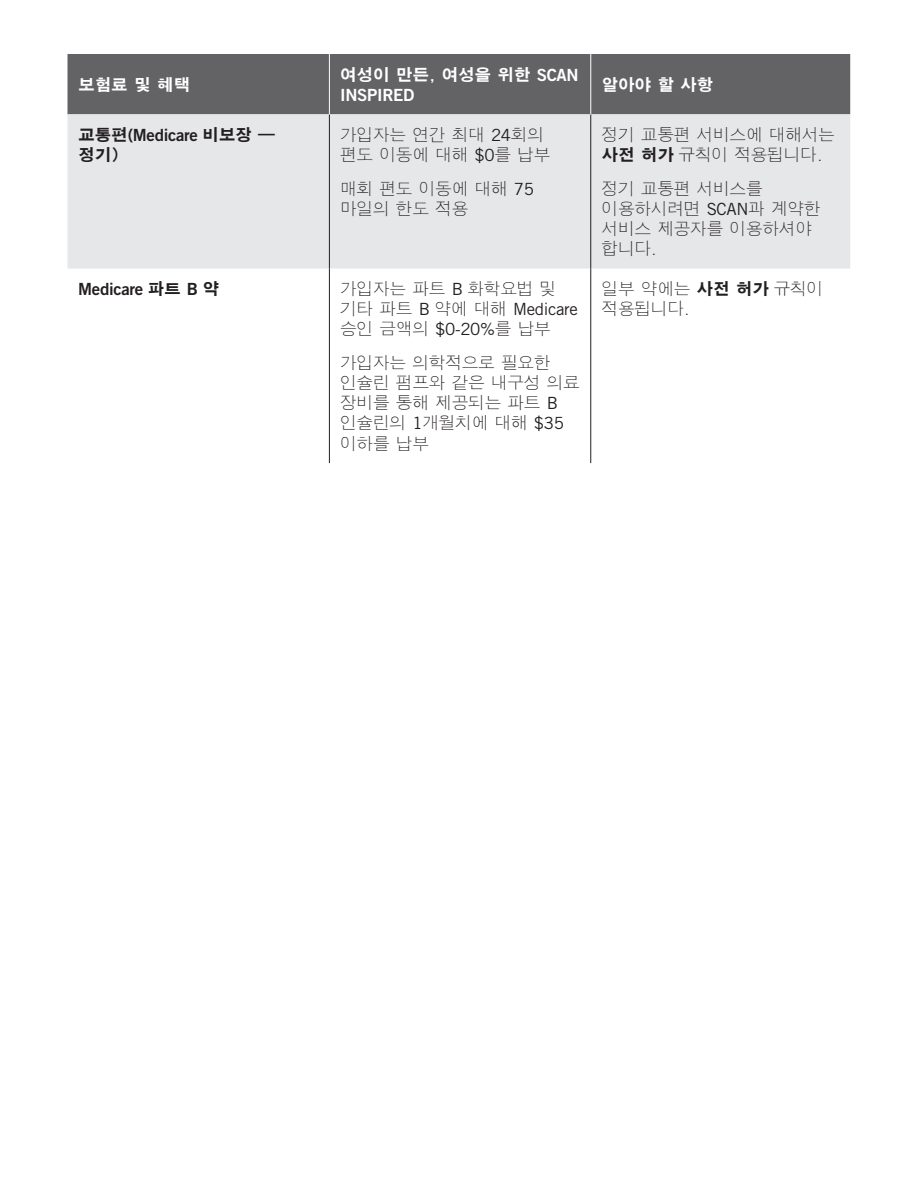
<style>
.page{position:relative;width:918px;height:1188px;background:#fff}
.page>*{position:absolute;margin:0;border:0;box-sizing:border-box;transform-origin:0 0}
.BODY{font:300 16.8px/20.1px "SM Gothic Std";letter-spacing:-.02em;color:#231f20}
.t1{font:16.8px/20.1px "Trade Gothic LT Std Bd 2";letter-spacing:-.02em;color:#fff}
.BODY-2{font:700 16.8px/20.1px "SM Gothic Std";color:#231f20}
.t2{font:700 16.8px "SM Gothic Std";letter-spacing:-.02em;color:#fff}
.BODY-3{font:16.8px "Trade Gothic LT Std Bd 2";letter-spacing:-.02em;color:#231f20}
.s1{font-family:"SM Gothic Std";font-weight:700}
.s2{font-family:"Trade Gothic LT Std Bd 2";font-weight:400}
.s3{font-family:"Trade Gothic LT Std";font-weight:400}
.s4{font-weight:700}
</style>
<div class="page">
<div style="left:68px;top:54px;width:782px;height:60px;background:#636366"></div>
<div style="left:68px;top:114px;width:782px;height:155px;background:#e6e7e9"></div>
<hr style="left:329px;top:114px;width:1px;height:155px;background:#231f20">
<hr style="left:590px;top:114px;width:1px;height:155px;background:#231f20">
<hr style="left:329px;top:269px;width:1px;height:194px;background:#231f20">
<hr style="left:590px;top:269px;width:1px;height:194px;background:#231f20">
<hr style="left:329px;top:54px;width:1px;height:60px;background:#fff">
<hr style="left:590px;top:54px;width:1px;height:60px;background:#fff">
<p class="t2" style="left:78px;top:76px;width:113px">보험료 및 혜택</p>
<p class="t1" style="left:340px;top:64px;width:240px"><span class="s1">여성이 만든, 여성을 위한</span> SCAN<br>INSPIRED</p>
<p class="t2" style="left:602px;top:76px;width:113px">알아야 할 사항</p>
<p class="BODY-2" style="left:78px;top:126px;width:198px">교통편<span class="s2">(Medicare</span> 비보장 — 정기)</p>
<p class="BODY" style="left:340px;top:126px;width:212px">가입자는 연간 최대 <span class="s3">24</span>회의 편도 이동에 대해 <span class="s3">$0</span>를 납부</p>
<p class="BODY" style="left:340px;top:180px;width:195px">매회 편도 이동에 대해 <span class="s3">75 </span>마일의 한도 적용</p>
<p class="BODY" style="left:602px;top:126px;width:235px">정기 교통편 서비스에 대해서는 <span class="s4">사전 허가</span> 규칙이 적용됩니다.</p>
<p class="BODY" style="left:602px;top:180px;width:221px">정기 교통편 서비스를 이용하시려면 <span class="s3">SCAN</span>과 계약한 서비스 제공자를 이용하셔야 합니다.</p>
<p class="BODY-3" style="left:78px;top:279px;width:143px">Medicare <span class="s1">파트</span> B <span class="s1">약</span></p>
<p class="BODY" style="left:340px;top:280px;width:239px">가입자는 파트 <span class="s3">B</span> 화학요법 및 기타 파트 <span class="s3">B</span> 약에 대해 <span class="s3">Medicare </span>승인 금액의 <span class="s3">$0-20%</span>를 납부</p>
<p class="BODY" style="left:340px;top:354px;width:241px">가입자는 의학적으로 필요한 인슐린 펌프와 같은 내구성 의료 장비를 통해 제공되는 파트 <span class="s3">B </span>인슐린의 <span class="s3">1</span>개월치에 대해 <span class="s3">$35 </span>이하를 납부</p>
<p class="BODY" style="left:602px;top:280px;width:223px">일부 약에는 <span class="s4">사전 허가</span> 규칙이 적용됩니다.</p>
</div>
